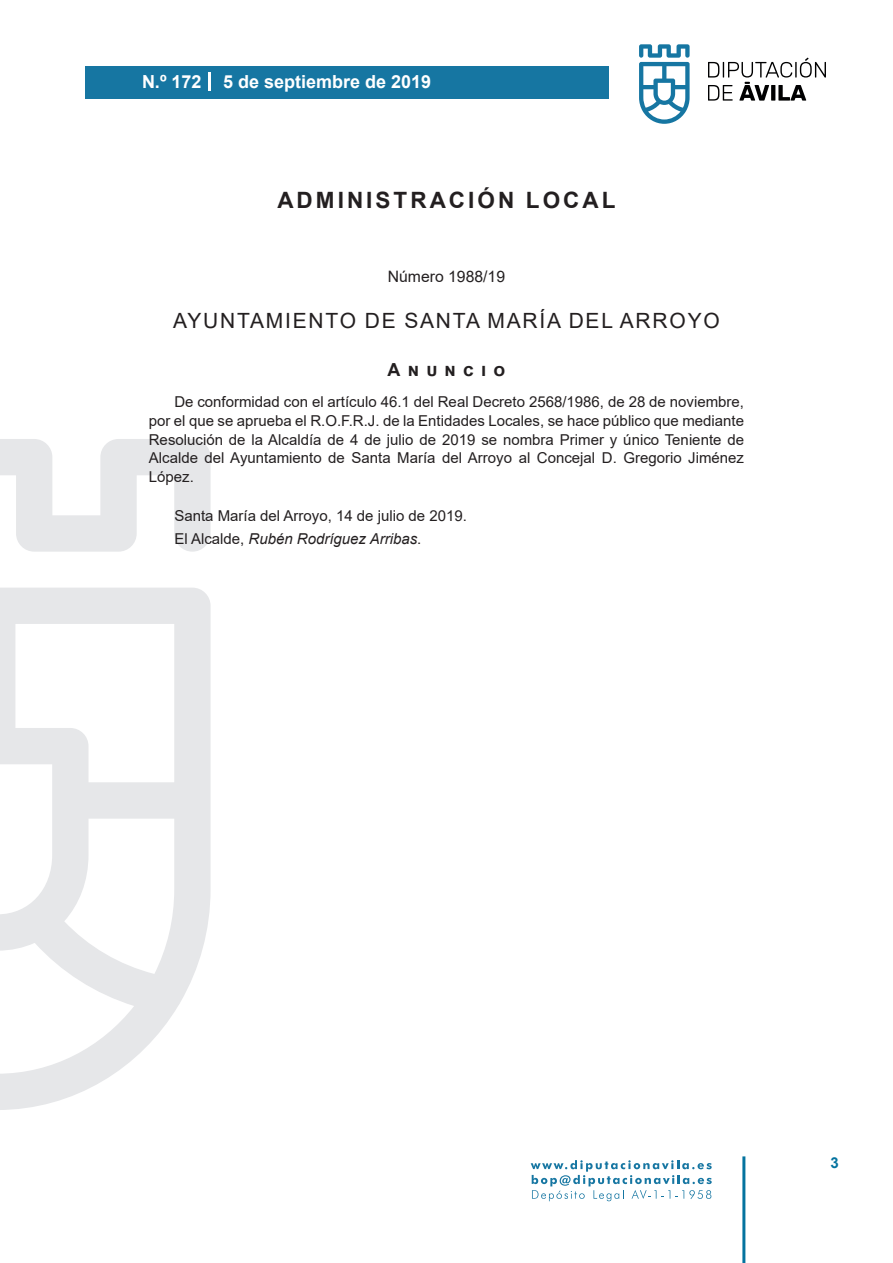
<style>
.page{position:relative;width:893px;height:1263px;background:#fff}
.page>*{position:absolute;margin:0;border:0;box-sizing:border-box;transform-origin:0 0}
.h1__secion{font:700 22.5px "Arial";letter-spacing:.135em;color:#231f20}
.h2__organismo{font:21px "Arial";letter-spacing:.085em;color:#231f20}
.t1{font:700 18px "Arial";color:#fff}
.anuncio{font:700 18px "Arial";letter-spacing:.4em;color:#231f20}
.numero{font:15.75px "Arial";color:#231f20}
.texto_normal{font:15px/18.8px "Arial";color:#231f20;text-align:justify}
.fecha{font:15px "Arial";color:#231f20}
.firma{font:italic 15px "Arial";color:#231f20}
.t2{font:700 15px "Arial";color:#04739f}
.s1{font-style:normal}
</style>
<div class="page">
<svg style="left:531px;top:1160px;width:181px;height:41px"></svg>
<div style="left:85px;top:66px;width:523px;height:33px;background:#1676a2"></div>
<svg style="left:639px;top:44px;width:51px;height:80px"></svg>
<svg style="left:708px;top:58px;width:118px;height:43px"></svg>
<hr style="left:742px;top:1156px;width:3px;height:107px;background:#04739f">
<svg style="left:208px;top:72px;width:2px;height:18px"></svg>
<svg style="left:0;top:439px;width:211px;height:671px"></svg>
<p class="t1" style="left:142px;top:69px;width:61px">N.º 172</p>
<p class="t1" style="left:223px;top:69px;width:210px">5 de septiembre de 2019</p>
<p class="h1__secion" style="left:277px;top:184px;width:340px">ADMINISTRACIÓN LOCAL</p>
<p class="numero" style="left:388px;top:266px;width:119px">Número 1988/19</p>
<p class="h2__organismo" style="left:173px;top:307px;width:548px">AYUNTAMIENTO DE SANTA MARÍA DEL ARROYO</p>
<p class="anuncio" style="left:388px;top:356px;width:119px">Anuncio</p>
<p class="texto_normal" style="left:149px;top:392px;width:597px;text-indent:26px">De conformidad con el artículo 46.1 del Real Decreto 2568/1986, de 28 de noviembre, por el que se aprueba el R.O.F.R.J. de la Entidades Locales, se hace público que mediante Resolución de la Alcaldía de 4 de julio de 2019 se nombra Primer y único Teniente de Alcalde del Ayuntamiento de Santa María del Arroyo al Concejal D. Gregorio Jiménez López.</p>
<p class="fecha" style="left:174px;top:506px;width:294px">Santa María del Arroyo, 14 de julio de 2019.</p>
<p class="firma" style="left:174px;top:529px;width:249px"><span class="s1">El Alcalde,</span> Rubén Rodríguez Arribas<span class="s1">.</span></p>
<p class="t2" style="left:831px;top:1152px;width:10px">3</p>
</div>
